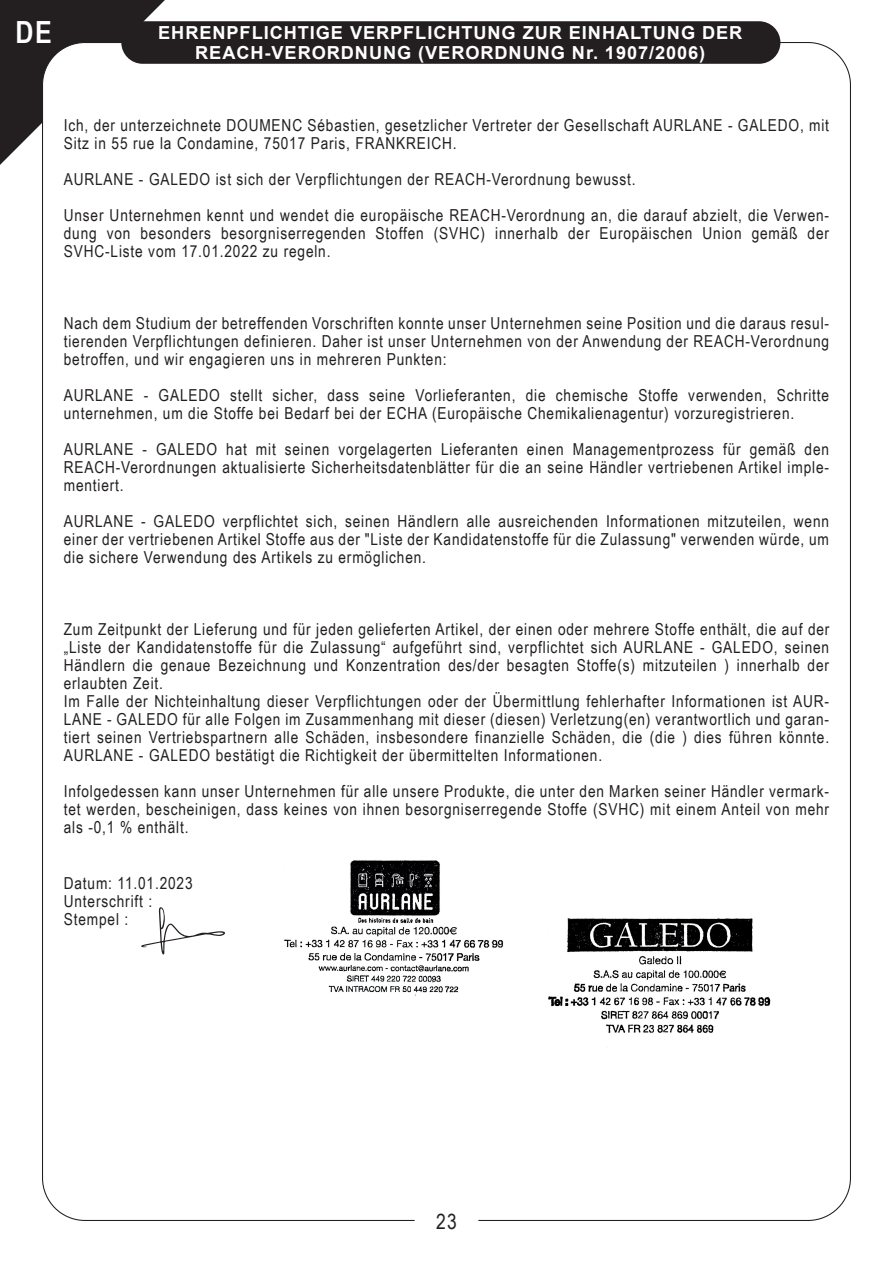
<style>
.page{position:relative;width:893px;height:1263px;background:#fff}
.page>*{position:absolute;margin:0;border:0;box-sizing:border-box;transform-origin:0 0}
.t1{font:700 30.6px "Arial Narrow";color:#fff}
.t2{font:21px "Arial Narrow";color:#231f20}
.t3{font:700 18px/19.5px "Arial";letter-spacing:.05em;color:#fff;text-align:center}
.t4{font:16.5px/18px "Arial Narrow";letter-spacing:.05em;color:#231f20}
</style>
<div class="page">
<svg style="left:0;top:0;width:165px;height:165px"></svg>
<img style="left:284px;top:860px;width:220px;height:136px">
<img style="left:548px;top:918px;width:223px;height:130px">
<div style="left:121px;top:21px;width:659px;height:43px;background:#231f20;border-radius:21px"></div>
<svg style="left:141px;top:907px;width:84px;height:47px"></svg>
<h1 class="t1" style="left:16px;top:9px;width:38px">DE</h1>
<p class="t3" style="left:158px;top:23px;width:586px">EHRENPFLICHTIGE VERPFLICHTUNG ZUR EINHALTUNG DER<br>REACH-VERORDNUNG (VERORDNUNG Nr. 1907/2006)</p>
<p class="t4" style="left:64px;top:116px;width:767px">Ich, der unterzeichnete DOUMENC Sébastien, gesetzlicher Vertreter der Gesellschaft AURLANE - GALEDO, mit<br>Sitz in 55 rue la Condamine, 75017 Paris, FRANKREICH.</p>
<p class="t4" style="left:64px;top:161px;width:767px;line-height:36px">AURLANE - GALEDO ist sich der Verpflichtungen der REACH-Verordnung bewusst.<br>Unser Unternehmen kennt und wendet die europäische REACH-Verordnung an, die darauf abzielt, die Verwen-</p>
<p class="t4" style="left:64px;top:224px;width:767px">dung von besonders besorgniserregenden Stoffen (SVHC) innerhalb der Europäischen Union gemäß der<br>SVHC-Liste vom 17.01.2022 zu regeln.</p>
<p class="t4" style="left:64px;top:314px;width:767px;text-align:justify">Nach dem Studium der betreffenden Vorschriften konnte unser Unternehmen seine Position und die daraus resul&shy;tierenden Verpflichtungen definieren. Daher ist unser Unternehmen von der Anwendung der REACH-Verordnung betroffen, und wir engagieren uns in mehreren Punkten:</p>
<p class="t4" style="left:64px;top:386px;width:767px">AURLANE - GALEDO stellt sicher, dass seine Vorlieferanten, die chemische Stoffe verwenden, Schritte unternehmen, um die Stoffe bei Bedarf bei der ECHA (Europäische Chemikalienagentur) vorzuregistrieren.</p>
<p class="t4" style="left:64px;top:440px;width:767px;text-align:justify">AURLANE - GALEDO hat mit seinen vorgelagerten Lieferanten einen Managementprozess für gemäß den REACH-Verordnungen aktualisierte Sicherheitsdatenblätter für die an seine Händler vertriebenen Artikel imple&shy;mentiert.</p>
<p class="t4" style="left:64px;top:512px;width:767px;text-align:justify">AURLANE - GALEDO verpflichtet sich, seinen Händlern alle ausreichenden Informationen mitzuteilen, wenn einer der vertriebenen Artikel Stoffe aus der "Liste der Kandidatenstoffe für die Zulassung" verwenden würde, um die sichere Verwendung des Artikels zu ermöglichen.</p>
<p class="t4" style="left:64px;top:620px;width:767px">Zum Zeitpunkt der Lieferung und für jeden gelieferten Artikel, der einen oder mehrere Stoffe enthält, die auf der „Liste der Kandidatenstoffe für die Zulassung“ aufgeführt sind, verpflichtet sich AURLANE - GALEDO, seinen Händlern die genaue Bezeichnung und Konzentration des/der besagten Stoffe(s) mitzuteilen ) innerhalb der erlaubten Zeit.<br>Im Falle der Nichteinhaltung dieser Verpflichtungen oder der Übermittlung fehlerhafter Informationen ist AUR-LANE - GALEDO für alle Folgen im Zusammenhang mit dieser (diesen) Verletzung(en) verantwortlich und garan&shy;tiert seinen Vertriebspartnern alle Schäden, insbesondere finanzielle Schäden, die (die ) dies führen könnte.<br>AURLANE - GALEDO bestätigt die Richtigkeit der übermittelten Informationen.</p>
<p class="t4" style="left:64px;top:782px;width:767px;text-align:justify">Infolgedessen kann unser Unternehmen für alle unsere Produkte, die unter den Marken seiner Händler vermark&shy;tet werden, bescheinigen, dass keines von ihnen besorgniserregende Stoffe (SVHC) mit einem Anteil von mehr als -0,1 % enthält.</p>
<p class="t4" style="left:64px;top:874px;width:130px">Datum: 11.01.2023<br>Unterschrift :<br>Stempel :</p>
<p class="t2" style="left:436px;top:1206px;width:22px">23</p>
</div>
